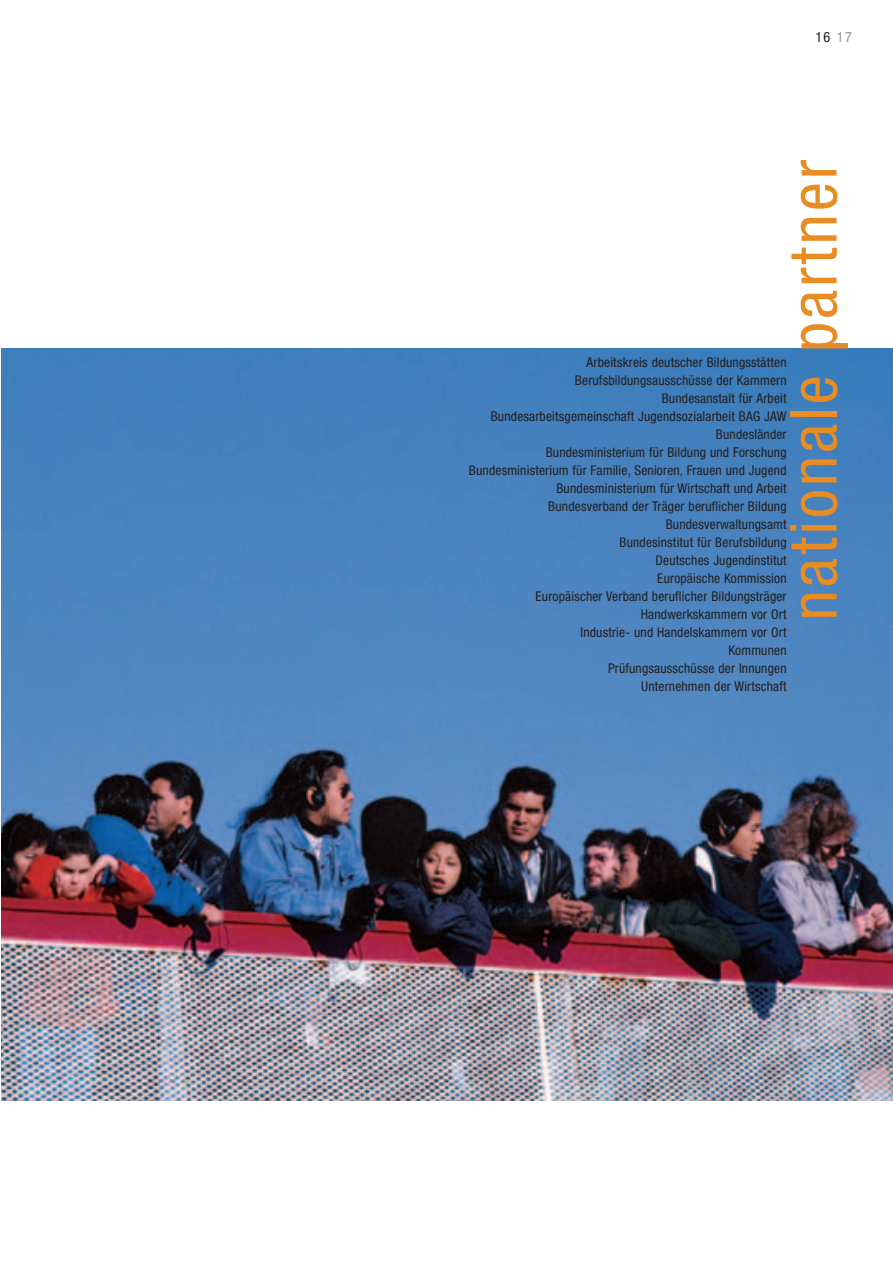
<style>
.page{position:relative;width:893px;height:1263px;background:#fff}
.page>*{position:absolute;margin:0;border:0;box-sizing:border-box;transform-origin:0 0}
.t1{font:condensed 65.1px "Helvetica Neue";letter-spacing:.05em;color:#e88c23}
.t2{font:condensed 14.25px "Helvetica Neue";color:#231f20}
.t3{font:condensed 13.5px/18px "Helvetica Neue";letter-spacing:.015em;color:#231f20;text-align:right}
.s1{color:#939598}
</style>
<div class="page">
<img style="left:1px;top:348px;width:891px;height:753px">
<p class="t2" style="left:815px;top:32px;width:38px">16 <span class="s1">17</span></p>
<h1 class="t1" style="left:790px;top:620px;width:462px;rotate:-90deg">nationale partner</h1>
<p class="t3" style="left:469px;top:354px;width:319px">Arbeitskreis deutscher Bildungsstätten Berufsbildungsausschüsse der Kammern<br>Bundesanstalt für Arbeit<br>Bundesarbeitsgemeinschaft Jugendsozialarbeit BAG JAW Bundesländer<br>Bundesministerium für Bildung und Forschung Bundesministerium für Familie, Senioren, Frauen und Jugend Bundesministerium für Wirtschaft und Arbeit<br>Bundesverband der Träger beruflicher Bildung Bundesverwaltungsamt<br>Bundesinstitut für Berufsbildung<br>Deutsches Jugendinstitut<br>Europäische Kommission<br>Europäischer Verband beruflicher Bildungsträger Handwerkskammern vor Ort<br>Industrie- und Handelskammern vor Ort<br>Kommunen<br>Prüfungsausschüsse der Innungen<br>Unternehmen der Wirtschaft</p>
</div>
